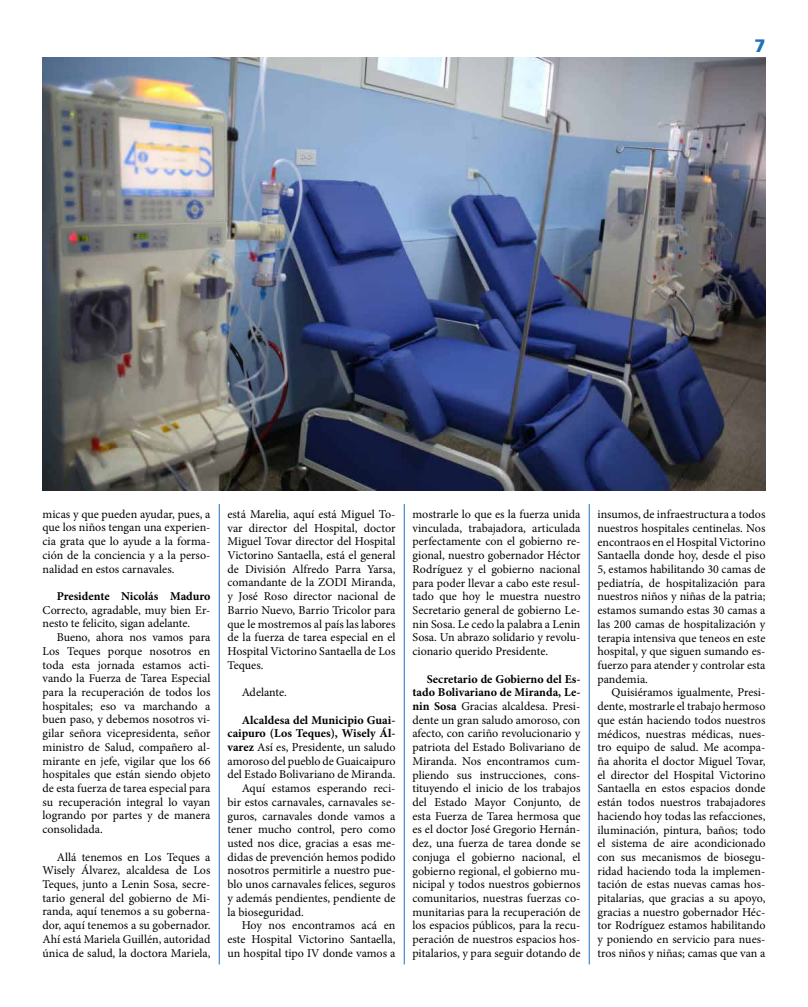
<style>
.page{position:relative;width:808px;height:1007px;background:#fff}
.page>*{position:absolute;margin:0;border:0;box-sizing:border-box;transform-origin:0 0}
.t1{font:900 18px "Frutiger LT Std";color:#1d71b8}
.t2{font:12px/13.7px "Minion Pro";color:#000;text-align:justify}
.t3{font:700 12px "Minion Pro";color:#000}
.s1{font-weight:700}
</style>
<div class="page">
<hr style="left:43px;top:57px;width:722px;height:1px;background:#005297">
<hr style="left:219px;top:504px;width:1px;height:460px;background:#1d71b8">
<hr style="left:404px;top:504px;width:1px;height:460px;background:#1d71b8">
<hr style="left:589px;top:504px;width:1px;height:460px;background:#1d71b8">
<img style="left:43px;top:58px;width:722px;height:432px">
<h1 class="t1" style="left:754px;top:35px;width:13px">7</h1>
<p class="t2" style="left:43px;top:507px;width:169px">micas y que pueden ayudar, pues, a que los niños tengan una experien&shy;cia grata que lo ayude a la forma&shy;ción de la conciencia y a la perso&shy;nalidad en estos carnavales.</p>
<p class="t3" style="left:57px;top:587px;width:155px">Presidente Nicolás Maduro</p>
<p class="t2" style="left:43px;top:603px;width:169px">Correcto, agradable, muy bien Er&shy;nesto te felicito, sigan adelante.</p>
<p class="t2" style="left:43px;top:630px;width:169px;text-indent:14px">Bueno, ahora nos vamos para Los Teques porque nosotros en toda esta jornada estamos acti&shy;vando la Fuerza de Tarea Especial para la recuperación de todos los hospitales; eso va marchando a buen paso, y debemos nosotros vi&shy;gilar señora vicepresidenta, señor ministro de Salud, compañero al&shy;mirante en jefe, vigilar que los 66 hospitales que están siendo objeto de esta fuerza de tarea especial para su recuperación integral lo vayan logrando por partes y de manera consolidada.</p>
<p class="t2" style="left:43px;top:849px;width:169px;text-indent:14px">Allá tenemos en Los Teques a Wisely Álvarez, alcaldesa de Los Teques, junto a Lenin Sosa, secre&shy;tario general del gobierno de Mi&shy;randa, aquí tenemos a su goberna&shy;dor, aquí tenemos a su gobernador.<br>Ahí está Mariela Guillén, autoridad única de salud, la doctora Mariela,</p>
<p class="t2" style="left:227px;top:507px;width:169px">está Marelia, aquí está Miguel To&shy;var director del Hospital, doctor Miguel Tovar director del Hospital Victorino Santaella, está el general de División Alfredo Parra Yarsa, comandante de la ZODI Miranda, y José Roso director nacional de Barrio Nuevo, Barrio Tricolor para que le mostremos al país las labores de la fuerza de tarea especial en el Hospital Victorino Santaella de Los Teques.</p>
<p class="t2" style="left:242px;top:685px;width:47px">Adelante.</p>
<p class="t3" style="left:242px;top:711px;width:155px">Alcaldesa del Municipio Guai-</p>
<p class="t3" style="left:227px;top:724px;width:169px">caipuro (Los Teques), Wisely Ál-</p>
<p class="t2" style="left:227px;top:740px;width:169px"><span class="s1">varez</span> Así es, Presidente, un saludo</p>
<p class="t2" style="left:227px;top:754px;width:169px">amoroso del pueblo de Guaicaipuro</p>
<p class="t2" style="left:227px;top:767px;width:169px">del Estado Bolivariano de Miranda.</p>
<p class="t2" style="left:242px;top:781px;width:155px">Aquí estamos esperando reci-</p>
<p class="t2" style="left:227px;top:795px;width:169px">bir estos carnavales, carnavales se-</p>
<p class="t2" style="left:227px;top:808px;width:169px">guros, carnavales donde vamos a</p>
<p class="t2" style="left:227px;top:822px;width:169px">tener mucho control, pero como</p>
<p class="t2" style="left:227px;top:836px;width:169px">usted nos dice, gracias a esas me-</p>
<p class="t2" style="left:227px;top:849px;width:169px">didas de prevención hemos podido</p>
<p class="t2" style="left:227px;top:863px;width:169px">nosotros permitirle a nuestro pue-</p>
<p class="t2" style="left:227px;top:877px;width:169px">blo unos carnavales felices, seguros</p>
<p class="t2" style="left:227px;top:891px;width:169px">y además pendientes, pendiente de</p>
<p class="t2" style="left:227px;top:904px;width:78px">la bioseguridad.</p>
<p class="t2" style="left:242px;top:918px;width:155px">Hoy nos encontramos acá en</p>
<p class="t2" style="left:227px;top:932px;width:169px">este Hospital Victorino Santaella,</p>
<p class="t2" style="left:227px;top:945px;width:169px">un hospital tipo IV donde vamos a</p>
<p class="t2" style="left:412px;top:507px;width:169px">mostrarle lo que es la fuerza unida vinculada, trabajadora, articulada perfectamente con el gobierno re&shy;gional, nuestro gobernador Héctor Rodríguez y el gobierno nacional para poder llevar a cabo este resul&shy;tado que hoy le muestra nuestro Secretario general de gobierno Le&shy;nin Sosa. Le cedo la palabra a Lenin Sosa. Un abrazo solidario y revolu&shy;cionario querido Presidente.</p>
<p class="t2" style="left:412px;top:671px;width:169px;text-indent:14px"><span class="s1">Secretario de Gobierno del Es&shy;tado Bolivariano de Miranda, Le&shy;nin Sosa</span> Gracias alcaldesa. Presi&shy;dente un gran saludo amoroso, con afecto, con cariño revolucionario y patriota del Estado Bolivariano de Miranda. Nos encontramos cum&shy;pliendo sus instrucciones, cons&shy;tituyendo el inicio de los trabajos del Estado Mayor Conjunto, de esta Fuerza de Tarea hermosa que es el doctor José Gregorio Hernán&shy;dez, una fuerza de tarea donde se conjuga el gobierno nacional, el gobierno regional, el gobierno mu&shy;nicipal y todos nuestros gobiernos comunitarios, nuestras fuerzas co&shy;munitarias para la recuperación de los espacios públicos, para la recu&shy;peración de nuestros espacios hos&shy;pitalarios, y para seguir dotando de</p>
<p class="t2" style="left:597px;top:507px;width:169px">insumos, de infraestructura a todos nuestros hospitales centinelas. Nos encontraos en el Hospital Victorino Santaella donde hoy, desde el piso 5, estamos habilitando 30 camas de pediatría, de hospitalización para nuestros niños y niñas de la patria; estamos sumando estas 30 camas a las 200 camas de hospitalización y terapia intensiva que teneos en este hospital, y que siguen sumando es&shy;fuerzo para atender y controlar esta pandemia.</p>
<p class="t2" style="left:597px;top:685px;width:169px;text-indent:14px">Quisiéramos igualmente, Presi&shy;dente, mostrarle el trabajo hermoso que están haciendo todos nuestros médicos, nuestras médicas, nues&shy;tro equipo de salud. Me acompa&shy;ña ahorita el doctor Miguel Tovar, el director del Hospital Victorino Santaella en estos espacios donde están todos nuestros trabajadores haciendo hoy todas las refacciones, iluminación, pintura, baños; todo el sistema de aire acondicionado con sus mecanismos de biosegu&shy;ridad haciendo toda la implemen&shy;tación de estas nuevas camas hos&shy;pitalarias, que gracias a su apoyo, gracias a nuestro gobernador Héc&shy;tor Rodríguez estamos habilitando y poniendo en servicio para nues&shy;tros niños y niñas; camas que van a</p>
</div>
